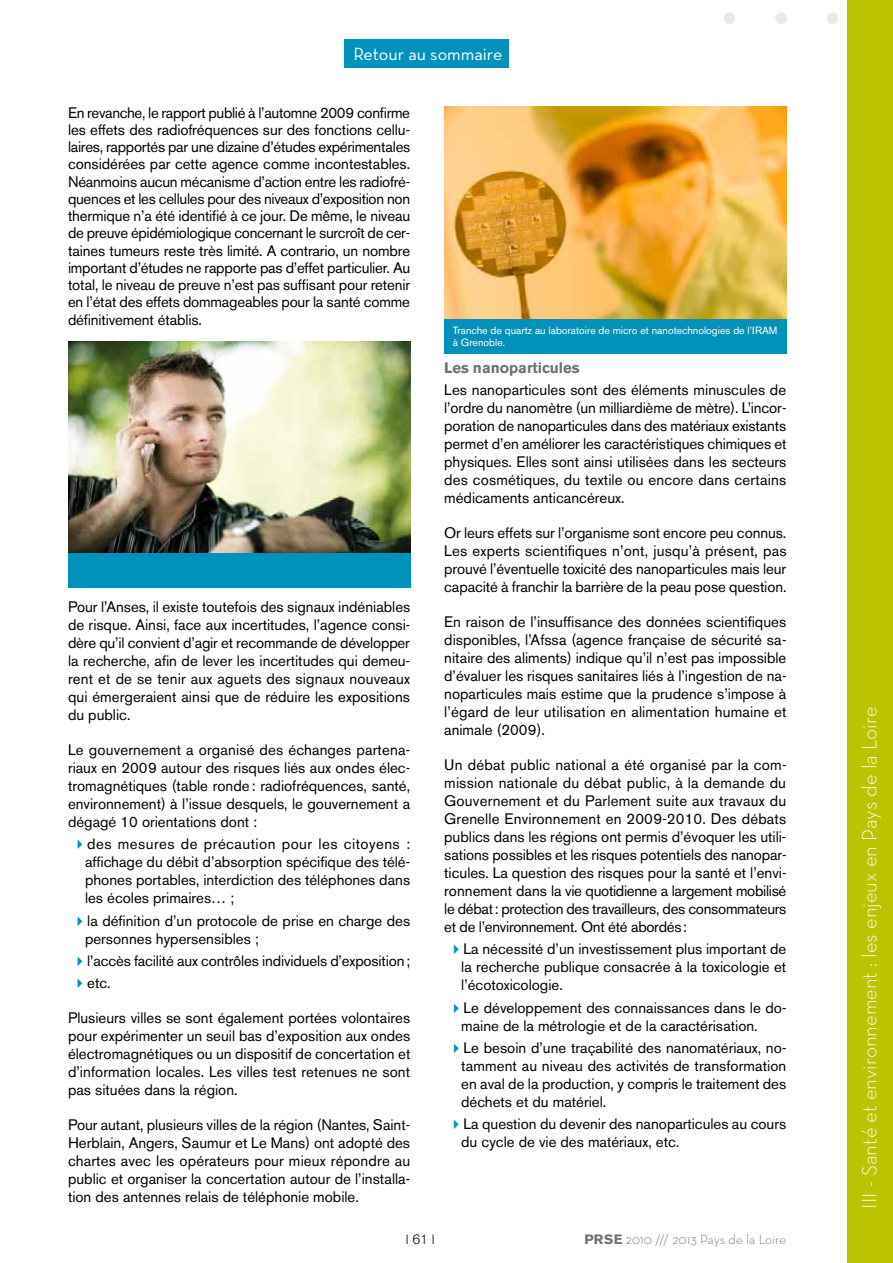
<style>
.page{position:relative;width:893px;height:1263px;background:#fff}
.page>*{position:absolute;margin:0;border:0;box-sizing:border-box;transform-origin:0 0}
.t1{font:300 21px "Neutra Text";color:#fff}
.t2{font:18px "Neutra Text";color:#fff}
.t3{font:15.15px/18px "Akzidenz Grotesk BE";color:#000;text-align:justify}
.t4{font:700 15.15px "Akzidenz Grotesk BE";color:#707172}
.t5{font:15px/18px "Akzidenz Grotesk BE";color:#000}
.t6{font:300 13.5px "Neutra Text";color:#707172}
.t7{font:300 13.5px "Akzidenz Grotesk BE";color:#000}
.t8{font:10.5px/12.6px "Akzidenz Grotesk BE";color:#fff}
.s1{font-family:"Akzidenz Grotesk BE";font-weight:700}
</style>
<div class="page">
<div style="left:724px;top:12px;width:11px;height:12px;background:#e9e9ea;border-radius:50%"></div>
<div style="left:775px;top:12px;width:12px;height:12px;background:#e9e9ea;border-radius:50%"></div>
<div style="left:827px;top:12px;width:11px;height:12px;background:#e9e9ea;border-radius:50%"></div>
<div style="left:847px;top:0;width:46px;height:1263px;background:#bcc400"></div>
<div style="left:344px;top:40px;width:165px;height:28px;background:#0092bb"></div>
<img style="left:68px;top:341px;width:342px;height:213px">
<div style="left:68px;top:554px;width:342px;height:34px;background:#0092bb"></div>
<img style="left:444px;top:107px;width:342px;height:212px">
<div style="left:444px;top:319px;width:342px;height:34px;background:#0092bb"></div>
<p class="t2" style="left:353px;top:47px;width:151px">Retour au sommaire</p>
<p class="t3" style="left:68px;top:105px;width:344px;line-height:17.2px">En revanche, le rapport publié à l’automne 2009 confirme les effets des radiofréquences sur des fonctions cellu&shy;laires, rapportés par une dizaine d’études expérimentales considérées par cette agence comme incontestables.<br>Néanmoins aucun mécanisme d’action entre les radiofré&shy;quences et les cellules pour des niveaux d’exposition non thermique n’a été identifié à ce jour. De même, le niveau de preuve épidémiologique concernant le surcroît de cer&shy;taines tumeurs reste très limité. A contrario, un nombre important d’études ne rapporte pas d’effet particulier. Au total, le niveau de preuve n’est pas suffisant pour retenir en l’état des effets dommageables pour la santé comme définitivement établis.</p>
<p class="t3" style="left:68px;top:600px;width:344px">Pour l’Anses, il existe toutefois des signaux indéniables de risque. Ainsi, face aux incertitudes, l’agence consi&shy;dère qu’il convient d’agir et recommande de développer la recherche, afin de lever les incertitudes qui demeu&shy;rent et de se tenir aux aguets des signaux nouveaux qui émergeraient ainsi que de réduire les expositions du public.</p>
<p class="t3" style="left:68px;top:743px;width:344px">Le gouvernement a organisé des échanges partena&shy;riaux en 2009 autour des risques liés aux ondes élec&shy;tromagnétiques (table ronde : radiofréquences, santé, environnement) à l’issue desquels, le gouvernement a dégagé 10 orientations dont :</p>
<p class="t5" style="left:85px;top:837px;width:327px;text-align:justify">des mesures de précaution pour les citoyens : affichage du débit d’absorption spécifique des télé&shy;phones portables, interdiction des téléphones dans les écoles primaires… ;</p>
<p class="t5" style="left:85px;top:913px;width:327px">la définition d’un protocole de prise en charge des personnes hypersensibles ;</p>
<p class="t5" style="left:87px;top:951px;width:325px;line-height:22.2px">l’accès facilité aux contrôles individuels d’exposition ; etc.</p>
<p class="t3" style="left:68px;top:1010px;width:344px">Plusieurs villes se sont également portées volontaires pour expérimenter un seuil bas d’exposition aux ondes électromagnétiques ou un dispositif de concertation et d’information locales. Les villes test retenues ne sont pas situées dans la région.</p>
<p class="t3" style="left:68px;top:1117px;width:344px">Pour autant, plusieurs villes de la région (Nantes, Saint-Herblain, Angers, Saumur et Le Mans) ont adopté des chartes avec les opérateurs pour mieux répondre au public et organiser la concertation autour de l’installa&shy;tion des antennes relais de téléphonie mobile.</p>
<p class="t8" style="left:453px;top:325px;width:326px">Tranche de quartz au laboratoire de micro et nanotechnologies de l’IRAM à Grenoble.</p>
<p class="t4" style="left:444px;top:362px;width:137px">Les nanoparticules</p>
<p class="t3" style="left:444px;top:383px;width:344px">Les nanoparticules sont des éléments minuscules de l’ordre du nanomètre (un milliardième de mètre). L’incor&shy;poration de nanoparticules dans des matériaux existants permet d’en améliorer les caractéristiques chimiques et physiques. Elles sont ainsi utilisées dans les secteurs des cosmétiques, du textile ou encore dans certains médicaments anticancéreux.</p>
<p class="t3" style="left:444px;top:526px;width:344px">Or leurs effets sur l’organisme sont encore peu connus.<br>Les experts scientifiques n’ont, jusqu’à présent, pas prouvé l’éventuelle toxicité des nanoparticules mais leur capacité à franchir la barrière de la peau pose question.</p>
<p class="t3" style="left:444px;top:615px;width:344px">En raison de l’insuffisance des données scientifiques disponibles, l’Afssa (agence française de sécurité sa&shy;nitaire des aliments) indique qu’il n’est pas impossible d’évaluer les risques sanitaires liés à l’ingestion de na&shy;noparticules mais estime que la prudence s’impose à l’égard de leur utilisation en alimentation humaine et animale (2009).</p>
<p class="t3" style="left:444px;top:758px;width:344px">Un débat public national a été organisé par la com&shy;mission nationale du débat public, à la demande du Gouvernement et du Parlement suite aux travaux du Grenelle Environnement en 2009-2010. Des débats publics dans les régions ont permis d’évoquer les utili&shy;sations possibles et les risques potentiels des nanopar&shy;ticules. La question des risques pour la santé et l’envi&shy;ronnement dans la vie quotidienne a largement mobilisé le débat : protection des travailleurs, des consommateurs et de l’environnement. Ont été abordés :</p>
<p class="t5" style="left:461px;top:942px;width:327px;text-align:justify">La nécessité d’un investissement plus important de la recherche publique consacrée à la toxicologie et l’écotoxicologie.</p>
<p class="t5" style="left:461px;top:1000px;width:327px">Le développement des connaissances dans le do&shy;maine de la métrologie et de la caractérisation.</p>
<p class="t5" style="left:461px;top:1040px;width:327px;text-align:justify">Le besoin d’une traçabilité des nanomatériaux, no&shy;tamment au niveau des activités de transformation en aval de la production, y compris le traitement des déchets et du matériel.</p>
<p class="t5" style="left:461px;top:1116px;width:326px">La question du devenir des nanoparticules au cours du cycle de vie des matériaux, etc.</p>
<p class="t7" style="left:406px;top:1234px;width:30px">l 61 l</p>
<p class="t6" style="left:585px;top:1234px;width:203px"><span class="s1">PRSE</span> 2010 /// 2013 Pays de la Loire</p>
<h1 class="t1" style="left:861px;top:1209px;width:503px;rotate:-90deg">III - Santé et environnement : les enjeux en Pays de la Loire</h1>
</div>
